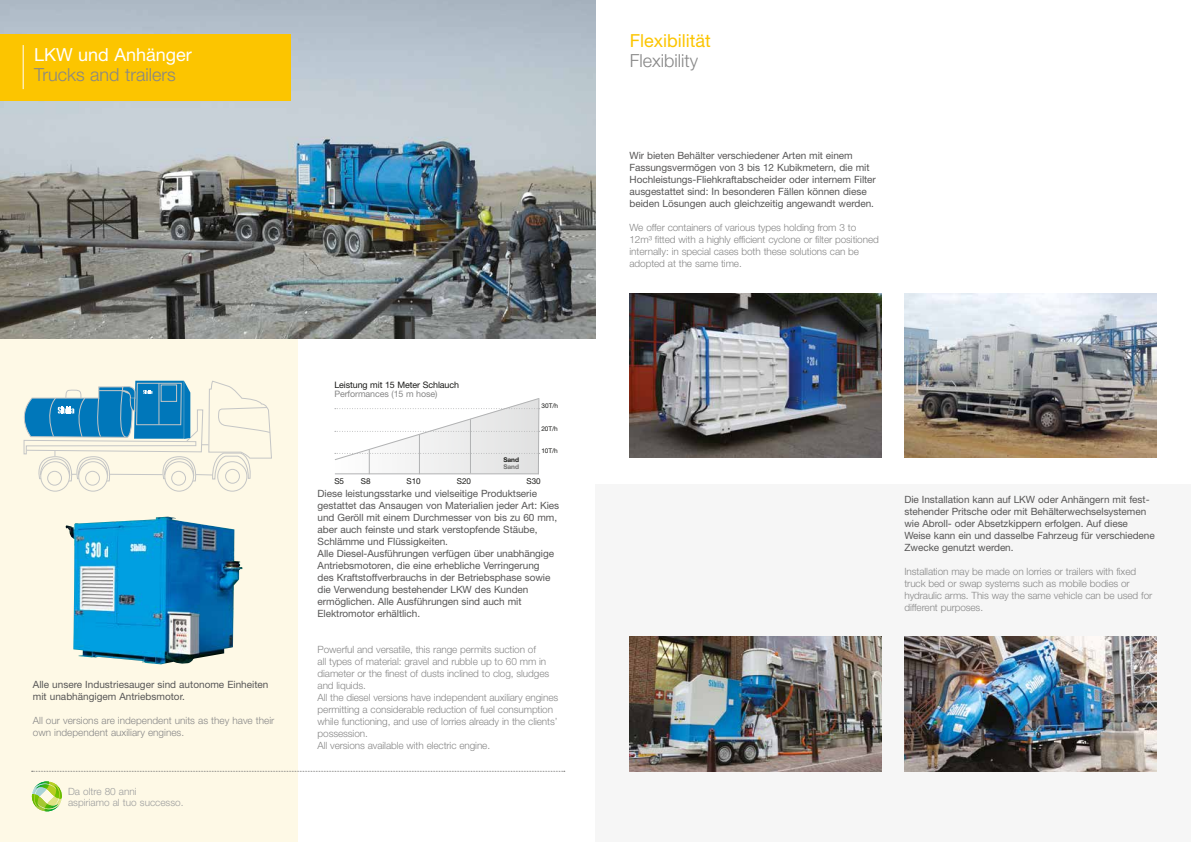
<style>
.page{position:relative;width:1191px;height:842px;background:#fff}
.page>*{position:absolute;margin:0;border:0;box-sizing:border-box;transform-origin:0 0}
.t1{font:300 18px "Helvetica Neue LT Std";color:#878787}
.t2{font:18px "Helvetica Neue LT Std";color:#fff}
.t3{font:18px "Helvetica Neue LT Std";color:#fcc500}
.t4{font:10px/12px "Helvetica Neue LT Std";letter-spacing:-.005em;color:#575656}
.t5{font:300 10px/12px "Helvetica Neue LT Std";letter-spacing:-.01em;color:#878787}
.t6{font:300 10px/11px "Helvetica Neue LT Std";color:#9c9d9d}
.t7{font:8.9px "Helvetica Neue LT Std";letter-spacing:-.01em;color:#1a1a18}
.t8{font:8.9px "Helvetica Neue LT Std";letter-spacing:-.01em;color:#878787}
.t9{font:8.1px "Helvetica Neue LT Std";letter-spacing:-.01em;color:#1a1a18}
.t10{font:6.5px "Helvetica Neue LT Std";letter-spacing:-.01em;color:#1a1a18}
.t11{font:700 6.5px "Helvetica Neue LT Std";color:#1a1a18}
.t12{font:700 6.5px "Helvetica Neue LT Std";color:#6f6f6e}
</style>
<div class="page">
<div style="left:595px;top:484px;width:596px;height:358px;background:#f6f6f6"></div>
<div style="left:0;top:333px;width:298px;height:509px;background:#fef9e6"></div>
<img style="left:0;top:0;width:595px;height:338px">
<img style="left:904px;top:294px;width:253px;height:163px">
<img style="left:904px;top:637px;width:253px;height:134px">
<img style="left:629px;top:637px;width:253px;height:134px">
<img style="left:629px;top:294px;width:253px;height:163px">
<svg style="left:334px;top:398px;width:206px;height:77px"></svg>
<div style="left:164px;top:461px;width:30px;height:30px;border:1px solid #c5c6c6;border-radius:50%"></div>
<div style="left:171px;top:471px;width:15px;height:14px;border:1px solid #c5c6c6;border-radius:50%"></div>
<div style="left:78px;top:461px;width:30px;height:30px;border:1px solid #c5c6c6;border-radius:50%"></div>
<div style="left:85px;top:471px;width:15px;height:14px;border:1px solid #c5c6c6;border-radius:50%"></div>
<div style="left:40px;top:461px;width:30px;height:30px;border:1px solid #c5c6c6;border-radius:50%"></div>
<div style="left:47px;top:471px;width:15px;height:14px;border:1px solid #c5c6c6;border-radius:50%"></div>
<div style="left:217px;top:461px;width:30px;height:30px;border:1px solid #c5c6c6;border-radius:50%"></div>
<div style="left:225px;top:469px;width:15px;height:15px;border:1px solid #c5c6c6;border-radius:50%"></div>
<svg style="left:23px;top:381px;width:249px;height:101px"></svg>
<img style="left:65px;top:517px;width:178px;height:148px">
<div style="left:0;top:34px;width:291px;height:66px;background:#fcc500"></div>
<hr style="left:23px;top:45px;width:1px;height:44px;background:#fff">
<svg style="left:32px;top:771px;width:533px;height:1px"></svg>
<svg style="left:31px;top:781px;width:31px;height:31px"></svg>
<h1 class="t2" style="left:34px;top:44px;width:159px">LKW und Anhänger</h1>
<h1 class="t1" style="left:34px;top:63px;width:143px">Trucks and trailers</h1>
<p class="t4" style="left:33px;top:679px;width:237px">Alle unsere Industriesauger sind autonome Einheiten mit unabhängigem Antriebsmotor.</p>
<p class="t5" style="left:33px;top:714px;width:243px">All our versions are independent units as they have their own independent auxiliary engines.</p>
<p class="t6" style="left:68px;top:786px;width:117px">Da oltre 80 anni<br>aspiriamo al tuo successo.</p>
<p class="t7" style="left:334px;top:379px;width:126px">Leistung mit 15 Meter Schlauch</p>
<p class="t8" style="left:334px;top:389px;width:105px">Performances (15 m hose)</p>
<p class="t11" style="left:503px;top:456px;width:17px">Sand</p>
<p class="t12" style="left:503px;top:463px;width:17px">Sand</p>
<p class="t10" style="left:541px;top:401px;width:18px">30T/h</p>
<p class="t10" style="left:541px;top:425px;width:18px">20T/h</p>
<p class="t10" style="left:541px;top:447px;width:18px">10T/h</p>
<p class="t9" style="left:334px;top:476px;width:11px">S5</p>
<p class="t9" style="left:361px;top:476px;width:11px">S8</p>
<p class="t9" style="left:406px;top:476px;width:16px">S10</p>
<p class="t9" style="left:457px;top:476px;width:16px">S20</p>
<p class="t9" style="left:526px;top:476px;width:16px">S30</p>
<p class="t4" style="left:317px;top:488px;width:243px">Diese leistungsstarke und vielseitige Produktserie gestattet das Ansaugen von Materialien jeder Art: Kies und Geröll mit einem Durchmesser von bis zu 60 mm, aber auch feinste und stark verstopfende Stäube, Schlämme und Flüssigkeiten.<br>Alle Diesel-Ausführungen verfügen über unabhängige Antriebsmotoren, die eine erhebliche Verringerung<br>des Kraftstoffverbrauchs in der Betriebsphase sowie die Verwendung bestehender LKW des Kunden ermöglichen. Alle Ausführungen sind auch mit Elektromotor erhältlich.</p>
<p class="t5" style="left:317px;top:644px;width:242px">Powerful and versatile, this range permits suction of<br>all types of material: gravel and rubble up to 60 mm in diameter or the finest of dusts inclined to clog, sludges and liquids.<br>All the diesel versions have independent auxiliary engines permitting a considerable reduction of fuel consumption while functioning, and use of lorries already in the clients’ possession.<br>All versions available with electric engine.</p>
<h1 class="t3" style="left:630px;top:30px;width:82px">Flexibilität</h1>
<h1 class="t1" style="left:630px;top:49px;width:70px">Flexibility</h1>
<p class="t4" style="left:629px;top:149px;width:248px">Wir bieten Behälter verschiedener Arten mit einem Fassungsvermögen von 3 bis 12 Kubikmetern, die mit Hochleistungs-Fliehkraftabscheider oder internem Filter ausgestattet sind: In besonderen Fällen können diese beiden Lösungen auch gleichzeitig angewandt werden.</p>
<p class="t5" style="left:629px;top:221px;width:251px">We offer containers of various types holding from 3 to 12m³ fitted with a highly efficient cyclone or filter positioned internally: in special cases both these solutions can be adopted at the same time.</p>
<p class="t4" style="left:904px;top:493px;width:252px">Die Installation kann auf LKW oder Anhängern mit fest&shy;stehender Pritsche oder mit Behälterwechselsystemen wie Abroll- oder Absetzkippern erfolgen. Auf diese Weise kann ein und dasselbe Fahrzeug für verschiedene Zwecke genutzt werden.</p>
<p class="t5" style="left:904px;top:565px;width:249px">Installation may be made on lorries or trailers with fixed truck bed or swap systems such as mobile bodies or hydraulic arms. This way the same vehicle can be used for different purposes.</p>
</div>
